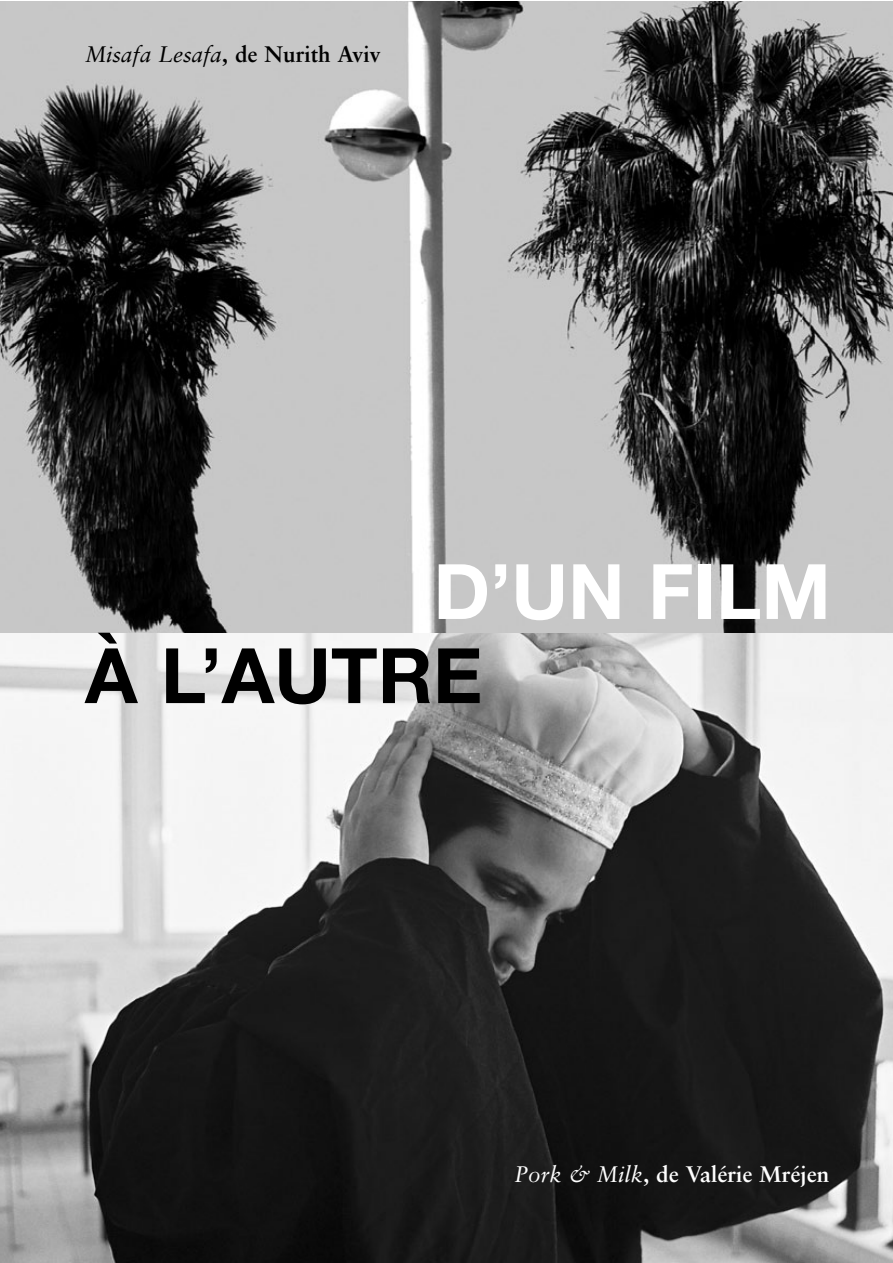
<style>
.page{position:relative;width:893px;height:1263px;background:#fff}
.page>*{position:absolute;margin:0;border:0;box-sizing:border-box;transform-origin:0 0}
.t1{font:700 76.5px "Helvetica Neue";color:#fff}
.t2{font:700 76.5px "Helvetica Neue";color:#000}
.t3{font:700 22.5px "Sabon";color:#fff}
.t4{font:700 22.5px "Sabon";color:#000}
.s1{font-weight:400;font-style:italic}
</style>
<div class="page">
<img style="left:0;top:1px;width:892px;height:1262px">
<p class="t4" style="left:85px;top:45px;width:297px"><span class="s1">Misafa Lesafa</span>, de Nurith Aviv</p>
<h1 class="t1" style="left:433px;top:564px;width:399px">D’UN FILM</h1>
<h1 class="t2" style="left:85px;top:648px;width:399px">À L’AUTRE</h1>
<p class="t3" style="left:514px;top:1165px;width:316px"><span class="s1">Pork &amp; Milk</span>, de Valérie Mréjen</p>
</div>
